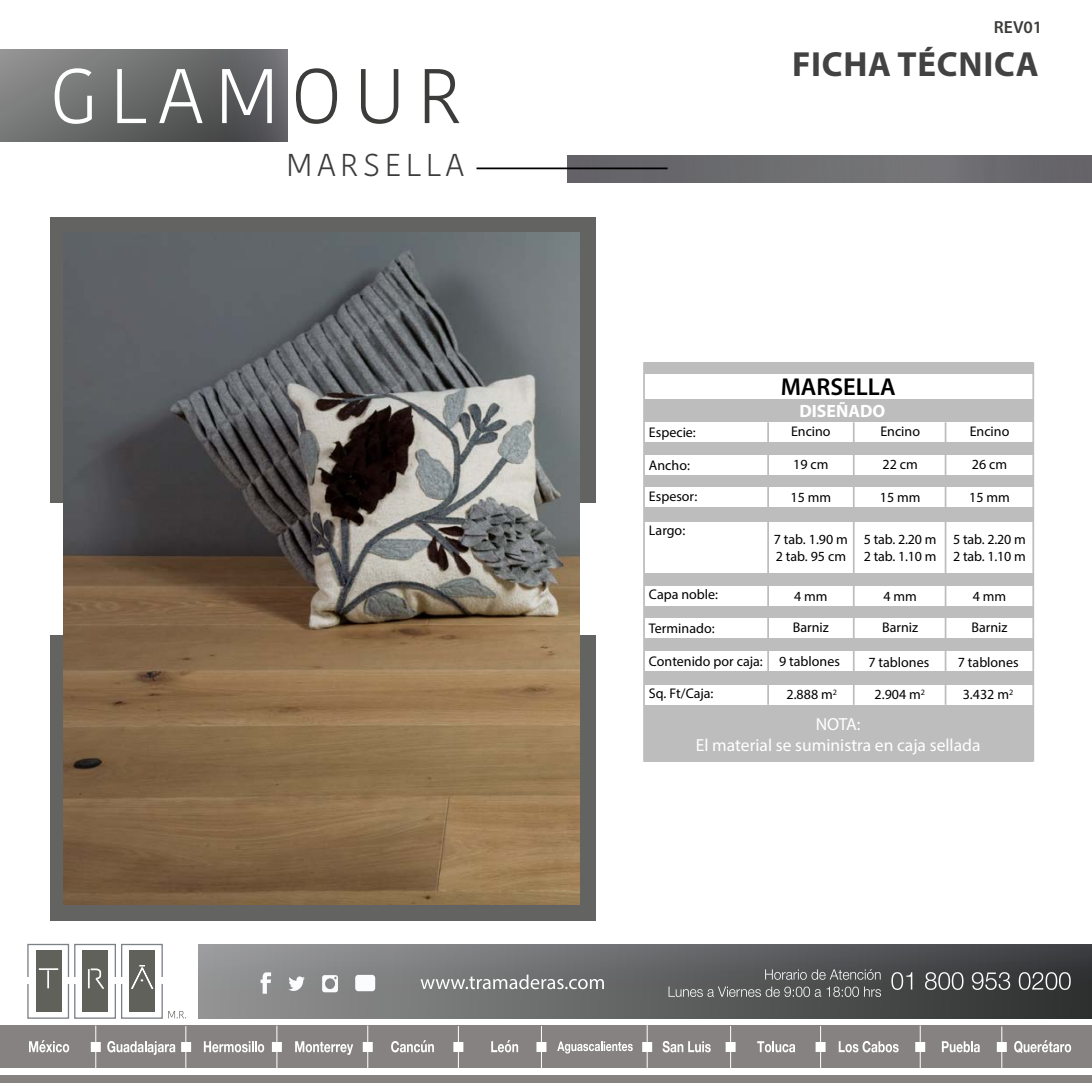
<style>
.page{position:relative;width:1092px;height:1092px;background:#fff}
.page>*{position:absolute;margin:0;border:0;box-sizing:border-box;transform-origin:0 0}
.t1{font:300 77px "Kohinoor Devanagari";letter-spacing:.15em;color:#fff}
.t2{font:700 35px "Myriad Pro";letter-spacing:.02em;color:#424242}
.t3{font:300 31.5px "Kohinoor Devanagari";letter-spacing:.15em;color:#3c3c3b}
.t4{font:600 24.5px "Myriad Pro";color:#000}
.t5{font:700 17.85px "Myriad Pro";color:#fff}
.t6{font:17.5px/21px "Myriad Pro";color:#fff;text-align:center}
.t7{font:600 17.5px "Myriad Pro";color:#3c3c3b}
.t8{font:14px/16.8px "Myriad Pro";color:#000}
.s1{color:#3c3c3b}
</style>
<div class="page">
<svg style="left:0;top:50px;width:288px;height:91px;background:#6a6b6b"></svg>
<svg style="left:27px;top:943px;width:159px;height:76px"></svg>
<div style="left:566px;top:155px;width:525px;height:27px;background:#6b6b6e"></div>
<hr style="left:476px;top:167px;width:191px;height:2px;background:#000">
<div style="left:0;top:1075px;width:1091px;height:8px;background:#868282"></div>
<div style="left:0;top:1025px;width:1091px;height:42px;background:#868282"></div>
<hr style="left:95px;top:1025px;width:1px;height:42px;background:#fff">
<hr style="left:185px;top:1026px;width:1px;height:42px;background:#fff">
<hr style="left:276px;top:1025px;width:1px;height:42px;background:#fff">
<hr style="left:367px;top:1025px;width:1px;height:42px;background:#fff">
<hr style="left:458px;top:1026px;width:1px;height:42px;background:#fff">
<hr style="left:541px;top:1026px;width:1px;height:42px;background:#fff">
<hr style="left:646px;top:1025px;width:1px;height:42px;background:#fff">
<hr style="left:730px;top:1026px;width:1px;height:42px;background:#fff">
<hr style="left:820px;top:1026px;width:1px;height:42px;background:#fff">
<hr style="left:919px;top:1025px;width:1px;height:42px;background:#fff">
<hr style="left:1001px;top:1026px;width:1px;height:42px;background:#fff">
<div style="left:181px;top:1041px;width:10px;height:10px;background:#fff;border:2px solid #fff"></div>
<div style="left:91px;top:1041px;width:10px;height:10px;background:#fff;border:2px solid #fff"></div>
<div style="left:363px;top:1041px;width:10px;height:10px;background:#fff;border:2px solid #fff"></div>
<div style="left:272px;top:1041px;width:10px;height:10px;background:#fff;border:2px solid #fff"></div>
<div style="left:453px;top:1041px;width:10px;height:10px;background:#fff;border:2px solid #fff"></div>
<div style="left:536px;top:1041px;width:10px;height:10px;background:#fff;border:2px solid #fff"></div>
<div style="left:642px;top:1041px;width:10px;height:10px;background:#fff;border:2px solid #fff"></div>
<div style="left:725px;top:1041px;width:10px;height:10px;background:#fff;border:2px solid #fff"></div>
<div style="left:815px;top:1041px;width:10px;height:10px;background:#fff;border:2px solid #fff"></div>
<div style="left:915px;top:1041px;width:10px;height:10px;background:#fff;border:2px solid #fff"></div>
<div style="left:996px;top:1041px;width:10px;height:10px;background:#fff;border:2px solid #fff"></div>
<svg style="left:29px;top:1040px;width:40px;height:12px"></svg>
<svg style="left:107px;top:1041px;width:68px;height:13px"></svg>
<svg style="left:204px;top:1041px;width:60px;height:11px"></svg>
<svg style="left:295px;top:1041px;width:58px;height:13px"></svg>
<svg style="left:391px;top:1040px;width:43px;height:12px"></svg>
<svg style="left:491px;top:1040px;width:27px;height:12px"></svg>
<svg style="left:557px;top:1041px;width:75px;height:12px"></svg>
<svg style="left:662px;top:1041px;width:48px;height:11px"></svg>
<svg style="left:757px;top:1041px;width:38px;height:11px"></svg>
<svg style="left:838px;top:1041px;width:60px;height:11px"></svg>
<svg style="left:941px;top:1041px;width:38px;height:11px"></svg>
<svg style="left:1014px;top:1040px;width:57px;height:13px"></svg>
<div style="left:198px;top:944px;width:893px;height:74px;background:linear-gradient(to right,#979899,#333436)"></div>
<svg style="left:891px;top:972px;width:21px;height:17px"></svg>
<svg style="left:924px;top:972px;width:39px;height:17px"></svg>
<svg style="left:971px;top:972px;width:39px;height:17px"></svg>
<svg style="left:1018px;top:972px;width:52px;height:17px"></svg>
<svg style="left:765px;top:969px;width:115px;height:10px"></svg>
<svg style="left:668px;top:986px;width:212px;height:10px;background:#717272"></svg>
<svg style="left:420px;top:974px;width:184px;height:15px;background:#949495"></svg>
<svg style="left:260px;top:972px;width:11px;height:21px"></svg>
<svg style="left:288px;top:975px;width:17px;height:16px"></svg>
<div style="left:355px;top:974px;width:20px;height:17px;background:#fafcfd;border-radius:3px"></div>
<svg style="left:322px;top:975px;width:16px;height:17px"></svg>
<div style="left:50px;top:217px;width:545px;height:286px;background:#636362"></div>
<div style="left:50px;top:635px;width:545px;height:285px;background:linear-gradient(to right,#636362,#636362)"></div>
<img style="left:63px;top:232px;width:516px;height:672px">
<div style="left:644px;top:362px;width:388px;height:399px;background:#bebdbd"></div>
<div style="left:644px;top:422px;width:388px;height:20px;background:#fff"></div>
<div style="left:644px;top:374px;width:388px;height:25px;background:#fff"></div>
<div style="left:644px;top:455px;width:388px;height:19px;background:#fff"></div>
<div style="left:644px;top:487px;width:388px;height:20px;background:#fff"></div>
<div style="left:644px;top:586px;width:388px;height:20px;background:#fff"></div>
<div style="left:644px;top:617px;width:388px;height:20px;background:#fff"></div>
<div style="left:644px;top:521px;width:390px;height:51px;background:#fff"></div>
<div style="left:644px;top:651px;width:390px;height:20px;background:#fff"></div>
<div style="left:644px;top:685px;width:390px;height:19px;background:#fff"></div>
<hr style="left:852px;top:422px;width:2px;height:282px;background:#bebdbd">
<hr style="left:944px;top:422px;width:2px;height:282px;background:#bebdbd">
<hr style="left:1032px;top:362px;width:2px;height:399px;background:#bebdbd">
<hr style="left:767px;top:422px;width:2px;height:282px;background:#bebdbd">
<hr style="left:643px;top:362px;width:2px;height:399px;background:#bebdbd">
<h1 class="t1" style="left:50px;top:51px;width:414px">GLAM<span class="s1">OUR</span></h1>
<h3 class="t3" style="left:286px;top:146px;width:179px">MARSELLA</h3>
<p class="t7" style="left:993px;top:16px;width:50px">REV01</p>
<h2 class="t2" style="left:792px;top:41px;width:248px">FICHA TÉCNICA</h2>
<p class="t8" style="left:649px;top:423px;width:48px">Especie:</p>
<p class="t8" style="left:649px;top:456px;width:42px">Ancho:</p>
<p class="t8" style="left:649px;top:488px;width:50px">Espesor:</p>
<p class="t8" style="left:649px;top:521px;width:38px">Largo:</p>
<p class="t8" style="left:649px;top:586px;width:71px">Capa noble:</p>
<p class="t8" style="left:649px;top:619px;width:67px">Terminado:</p>
<p class="t8" style="left:649px;top:652px;width:115px">Contenido por caja:</p>
<h3 class="t4" style="left:780px;top:371px;width:116px">MARSELLA</h3>
<p class="t8" style="left:791px;top:422px;width:41px">Encino</p>
<p class="t8" style="left:793px;top:456px;width:37px">19 cm</p>
<p class="t8" style="left:790px;top:489px;width:42px">15 mm</p>
<p class="t8" style="left:773px;top:530px;width:76px">7 tab. 1.90 m<br>2 tab. 95 cm</p>
<p class="t8" style="left:794px;top:587px;width:35px">4 mm</p>
<p class="t8" style="left:792px;top:619px;width:38px">Barniz</p>
<p class="t5" style="left:799px;top:399px;width:87px">DISEÑADO</p>
<p class="t8" style="left:880px;top:422px;width:41px">Encino</p>
<p class="t8" style="left:882px;top:456px;width:37px">22 cm</p>
<p class="t8" style="left:879px;top:489px;width:42px">15 mm</p>
<p class="t8" style="left:863px;top:530px;width:74px">5 tab. 2.20 m<br>2 tab. 1.10 m</p>
<p class="t8" style="left:883px;top:587px;width:35px">4 mm</p>
<p class="t8" style="left:882px;top:619px;width:38px">Barniz</p>
<p class="t8" style="left:969px;top:422px;width:41px">Encino</p>
<p class="t8" style="left:971px;top:456px;width:37px">26 cm</p>
<p class="t8" style="left:969px;top:489px;width:42px">15 mm</p>
<p class="t8" style="left:953px;top:530px;width:74px">5 tab. 2.20 m<br>2 tab. 1.10 m</p>
<p class="t8" style="left:972px;top:587px;width:35px">4 mm</p>
<p class="t8" style="left:971px;top:619px;width:38px">Barniz</p>
<p class="t8" style="left:779px;top:652px;width:62px">9 tablones</p>
<p class="t8" style="left:868px;top:653px;width:62px">7 tablones</p>
<p class="t8" style="left:957px;top:653px;width:62px">7 tablones</p>
<p class="t8" style="left:648px;top:684px;width:66px">Sq. Ft/Caja:</p>
<p class="t8" style="left:786px;top:685px;width:52px">2.888 m<sup>2</sup></p>
<p class="t8" style="left:874px;top:685px;width:52px">2.904 m<sup>2</sup></p>
<p class="t8" style="left:962px;top:685px;width:52px">3.432 m<sup>2</sup></p>
<p class="t6" style="left:695px;top:713px;width:286px">NOTA:<br>El material se suministra en caja sellada</p>
</div>
